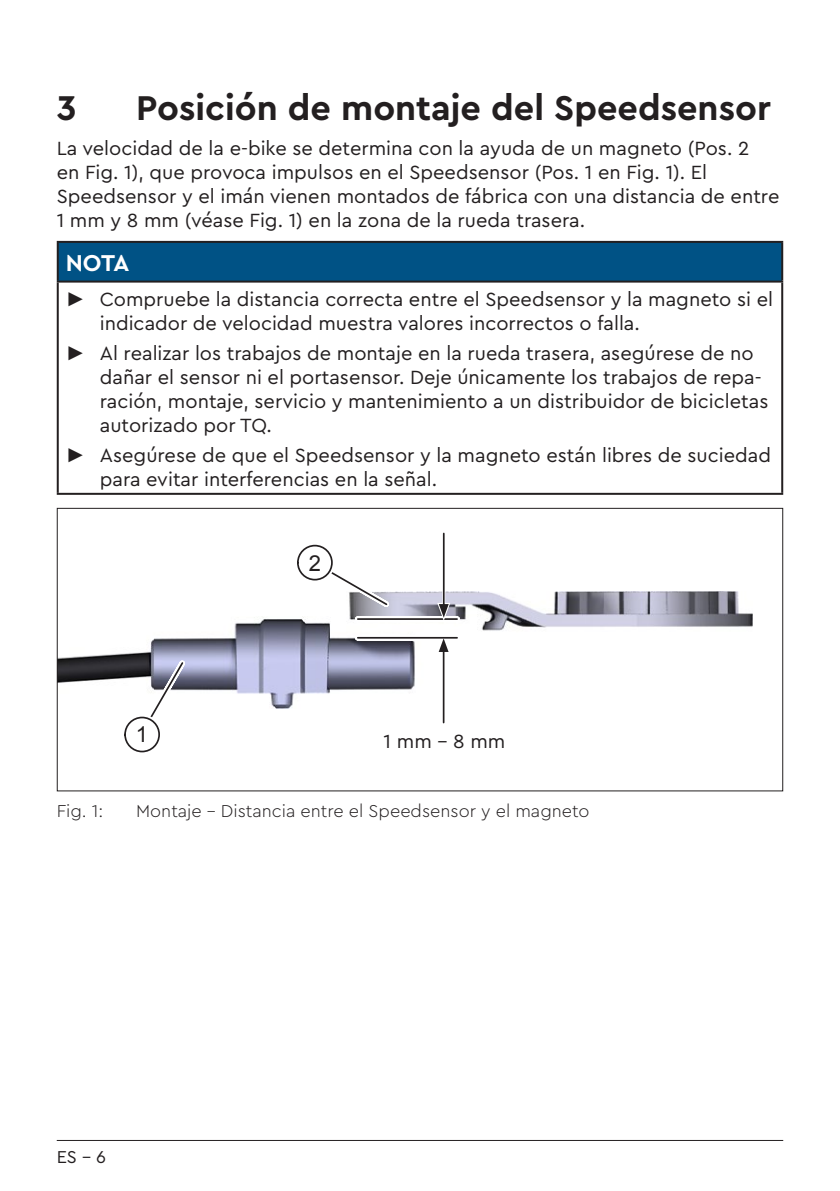
<style>
.page{position:relative;width:840px;height:1191px;background:#fff}
.page>*{position:absolute;margin:0;border:0;box-sizing:border-box;transform-origin:0 0}
.t1{font:700 36px "TQPRO";color:#231f20}
.t2{font:700 24px "TQPRO";color:#fff}
.t3{font:22px "Arial";color:#231f20}
.t4{font:20px/24px "TQPRO";color:#231f20}
.t5{font:300 18px "TQPRO";color:#231f20}
.t6{font:18px "TQPRO";color:#231f20}
.s1{font-family:"Arial"}
</style>
<div class="page">
<hr style="left:57px;top:1140px;width:725px;height:1px;background:#231f20">
<div style="left:58px;top:242px;width:723px;height:39px;background:#005285"></div>
<hr style="left:57px;top:241px;width:725px;height:2px;background:#231f20">
<hr style="left:57px;top:243px;width:2px;height:37px;background:#231f20">
<hr style="left:780px;top:243px;width:2px;height:37px;background:#231f20">
<hr style="left:57px;top:280px;width:725px;height:2px;background:#231f20">
<hr style="left:57px;top:282px;width:2px;height:211px;background:#231f20">
<hr style="left:780px;top:282px;width:2px;height:211px;background:#231f20">
<hr style="left:57px;top:493px;width:725px;height:2px;background:#231f20">
<img style="left:59px;top:591px;width:693px;height:117px">
<svg style="left:119px;top:655px;width:71px;height:98px"></svg>
<div style="left:125px;top:717px;width:34px;height:34px;background:#fff;border-radius:50%"></div>
<div style="left:124px;top:716px;width:36px;height:36px;border:2px solid #231f20;border-radius:50%"></div>
<svg style="left:291px;top:544px;width:102px;height:68px"></svg>
<div style="left:298px;top:545px;width:34px;height:34px;background:#fff;border-radius:50%"></div>
<div style="left:297px;top:545px;width:35px;height:35px;border:2px solid #231f20;border-radius:50%"></div>
<div style="left:357px;top:616px;width:100px;height:6px;background:#fff"></div>
<hr style="left:357px;top:618px;width:100px;height:2px;background:#231f20">
<svg style="left:357px;top:635px;width:100px;height:5px"></svg>
<hr style="left:357px;top:637px;width:100px;height:1px;background:#231f20">
<hr style="left:442px;top:649px;width:2px;height:73px;background:#231f20">
<svg style="left:438px;top:638px;width:10px;height:14px"></svg>
<hr style="left:442px;top:531px;width:3px;height:77px;background:#fff">
<hr style="left:442px;top:533px;width:2px;height:74px;background:#231f20">
<svg style="left:437px;top:603px;width:13px;height:17px"></svg>
<h1 class="t1" style="left:57px;top:84px;width:21px">3</h1>
<h1 class="t1" style="left:136px;top:84px;width:636px">Posición de montaje del Speedsensor</h1>
<p class="t4" style="left:57px;top:136px;width:723px">La velocidad de la e-bike se determina con la ayuda de un magneto (Pos. 2<br>en Fig. 1), que provoca impulsos en el Speedsensor (Pos. 1 en Fig. 1). El Speedsensor y el imán vienen montados de fábrica con una distancia de entre 1 mm y 8 mm (véase Fig. 1) en la zona de la rueda trasera.</p>
<p class="t2" style="left:66px;top:247px;width:65px">NOTA</p>
<p class="t4" style="left:100px;top:286px;width:674px;text-indent:-34px"><span class="s1">►</span> Compruebe la distancia correcta entre el Speedsensor y la magneto si el indicador de velocidad muestra valores incorrectos o falla.</p>
<p class="t4" style="left:100px;top:340px;width:669px;text-indent:-34px"><span class="s1">►</span> Al realizar los trabajos de montaje en la rueda trasera, asegúrese de no dañar el sensor ni el portasensor. Deje únicamente los trabajos de repa&shy;ración, montaje, servicio y mantenimiento a un distribuidor de bicicletas autorizado por TQ.</p>
<p class="t4" style="left:100px;top:442px;width:672px;text-indent:-34px"><span class="s1">►</span> Asegúrese de que el Speedsensor y la magneto están libres de suciedad para evitar interferencias en la señal.</p>
<p class="t3" style="left:136px;top:720px;width:14px">1</p>
<p class="t3" style="left:308px;top:548px;width:14px">2</p>
<p class="t4" style="left:383px;top:728px;width:123px">1 mm - 8 mm</p>
<p class="t5" style="left:57px;top:799px;width:48px">Fig. 1:</p>
<p class="t5" style="left:136px;top:799px;width:454px">Montaje - Distancia entre el Speedsensor y el magneto</p>
<p class="t6" style="left:57px;top:1144px;width:51px">ES - 6</p>
</div>
